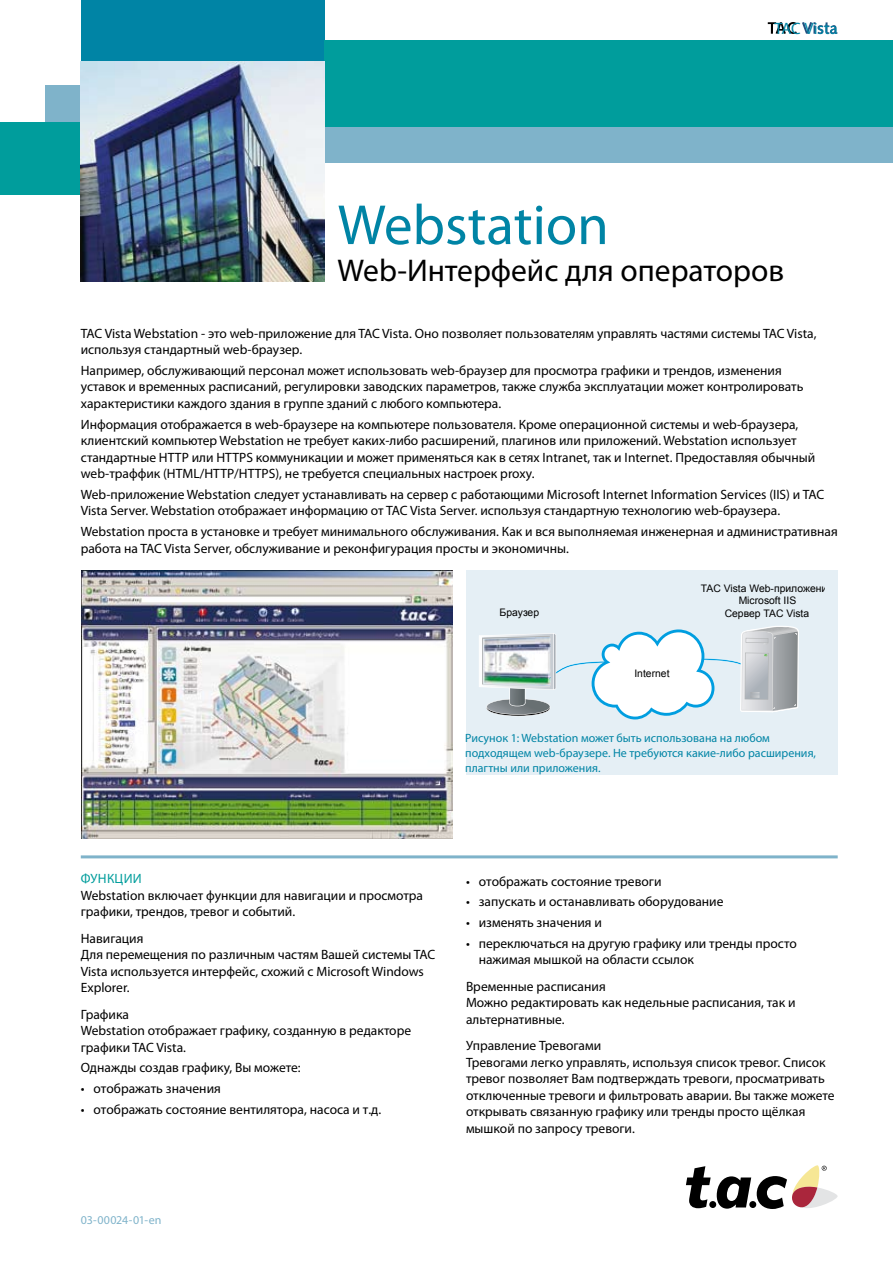
<style>
.page{position:relative;width:893px;height:1263px;background:#fff}
.page>*{position:absolute;margin:0;border:0;box-sizing:border-box;transform-origin:0 0}
.t1{font:57px "Myriad Pro";color:#0084a5}
.t2{font:31.5px "Myriad Pro";color:#000}
.t3{font:16.5px "Myriad Pro";letter-spacing:-.005em;color:#0084a5}
.t4{font:13.5px/16.5px "Myriad Pro";color:#000}
.t5{font:13.5px "Myriad Pro";color:#009d9c}
.t6{font:12px/15px "Myriad Pro";color:#0084a5}
.t7{font:12px "Myriad Pro";letter-spacing:-.005em;color:#7fb3ca}
.t8{font:10.35px/12.5px "Arial";color:#000;text-align:center}
</style>
<div class="page">
<div style="left:0;top:122px;width:81px;height:73px;background:#009d9c"></div>
<div style="left:46px;top:86px;width:35px;height:36px;background:#7fb3ca"></div>
<div style="left:81px;top:0;width:243px;height:62px;background:#0084a5"></div>
<div style="left:324px;top:40px;width:569px;height:88px;background:#009d9c"></div>
<div style="left:324px;top:128px;width:569px;height:35px;background:#7fb3ca"></div>
<svg style="left:686px;top:1166px;width:25px;height:42px"></svg>
<div style="left:709px;top:1201px;width:7px;height:7px;background:#000;border-radius:50%"></div>
<svg style="left:717px;top:1176px;width:34px;height:33px"></svg>
<div style="left:749px;top:1201px;width:7px;height:7px;background:#000;border-radius:50%"></div>
<svg style="left:757px;top:1165px;width:81px;height:44px"></svg>
<svg style="left:768px;top:22px;width:70px;height:12px"></svg>
<img style="left:81px;top:62px;width:244px;height:220px">
<img style="left:81px;top:570px;width:371px;height:269px">
<div style="left:466px;top:570px;width:372px;height:204px;background:#e5eff5"></div>
<svg style="left:479px;top:626px;width:320px;height:93px"></svg>
<img style="left:483px;top:637px;width:67px;height:49px">
<img style="left:483px;top:637px;width:55px;height:2px">
<img style="left:483px;top:684px;width:55px;height:2px">
<hr style="left:81px;top:855px;width:757px;height:3px;background:#7fb3ca">
<p class="t3" style="left:774px;top:18px;width:65px">TAC Vista</p>
<h1 class="t1" style="left:338px;top:190px;width:273px">Webstation</h1>
<h2 class="t2" style="left:338px;top:251px;width:448px">Web-Интерфейс для операторов</h2>
<p class="t4" style="left:81px;top:325px;width:737px">TAC Vista Webstation - это web-приложение для TAC Vista. Оно позволяет пользователям управлять частями системы TAC Vista, используя стандартный web-браузер.</p>
<p class="t4" style="left:81px;top:362px;width:724px">Например, обслуживающий персонал может использовать web-браузер для просмотра графики и трендов, изменения уставок и временных расписаний, регулировки заводских параметров, также служба эксплуатации может контролировать характеристики каждого здания в группе зданий с любого компьютера.</p>
<p class="t4" style="left:81px;top:416px;width:736px">Информация отображается в web-браузере на компьютере пользователя. Кроме операционной системы и web-браузера, клиентский компьютер Webstation не требует каких-либо расширений, плагинов или приложений. Webstation использует стандартные HTTP или HTTPS коммуникации и может применяться как в сетях Intranet, так и Internet. Предоставляя обычный web-траффик (HTML/HTTP/HTTPS), не требуется специальных настроек proxy.</p>
<p class="t4" style="left:81px;top:486px;width:745px">Web-приложение Webstation следует устанавливать на сервер с работающими Microsoft Internet Information Services (IIS) и TAC<br>Vista Server. Webstation отображает информацию от TAC Vista Server. используя стандартную технологию web-браузера.</p>
<p class="t4" style="left:81px;top:523px;width:758px">Webstation проста в установке и требует минимального обслуживания. Как и вся выполняемая инженерная и административная работа на TAC Vista Server, обслуживание и реконфигурация просты и экономичны.</p>
<p class="t8" style="left:500px;top:606px;width:41px">Браузер</p>
<p class="t8" style="left:634px;top:667px;width:37px">Internet</p>
<p class="t8" style="left:701px;top:582px;width:134px">TAC Vista Web-приложения<br>Microsoft IIS<br>Сервер TAC Vista</p>
<p class="t6" style="left:465px;top:730px;width:352px">Рисунок 1: Webstation может быть использована на любом подходящем web-браузере. Не требуются какие-либо расширения, плагтны или приложения.</p>
<p class="t5" style="left:81px;top:870px;width:52px">функции</p>
<p class="t4" style="left:81px;top:886px;width:344px">Webstation включает функции для навигации и просмотра графики, трендов, тревог и событий.</p>
<p class="t4" style="left:81px;top:929px;width:356px">Навигация<br>Для перемещения по различным частям Вашей системы TAC Vista используется интерфейс, схожий с Microsoft Windows Explorer.</p>
<p class="t4" style="left:81px;top:1005px;width:332px">Графика<br>Webstation отображает графику, созданную в редакторе графики TAC Vista.</p>
<p class="t4" style="left:81px;top:1059px;width:221px">Однажды создав графику, Вы можете:</p>
<p class="t4" style="left:81px;top:1080px;width:142px">• отображать значения</p>
<p class="t4" style="left:81px;top:1101px;width:302px">• отображать состояние вентилятора, насоса и т.д.</p>
<p class="t4" style="left:466px;top:872px;width:197px">• отображать состояние тревоги</p>
<p class="t4" style="left:466px;top:893px;width:259px">• запускать и останавливать оборудование</p>
<p class="t4" style="left:466px;top:914px;width:137px">• изменять значения и</p>
<p class="t4" style="left:479px;top:935px;width:320px;text-indent:-13px">• переключаться на другую графику или тренды просто нажимая мышкой на области ссылок</p>
<p class="t4" style="left:466px;top:978px;width:331px">Временные расписания<br>Можно редактировать как недельные расписания, так и альтернативные.</p>
<p class="t4" style="left:466px;top:1037px;width:370px">Управление Тревогами<br>Тревогами легко управлять, используя список тревог. Список тревог позволяет Вам подтверждать тревоги, просматривать отключенные тревоги и фильтровать аварии. Вы также можете открывать связанную графику или тренды просто щёлкая мышкой по запросу тревоги.</p>
<p class="t7" style="left:81px;top:1213px;width:82px">03-00024-01-en</p>
</div>
